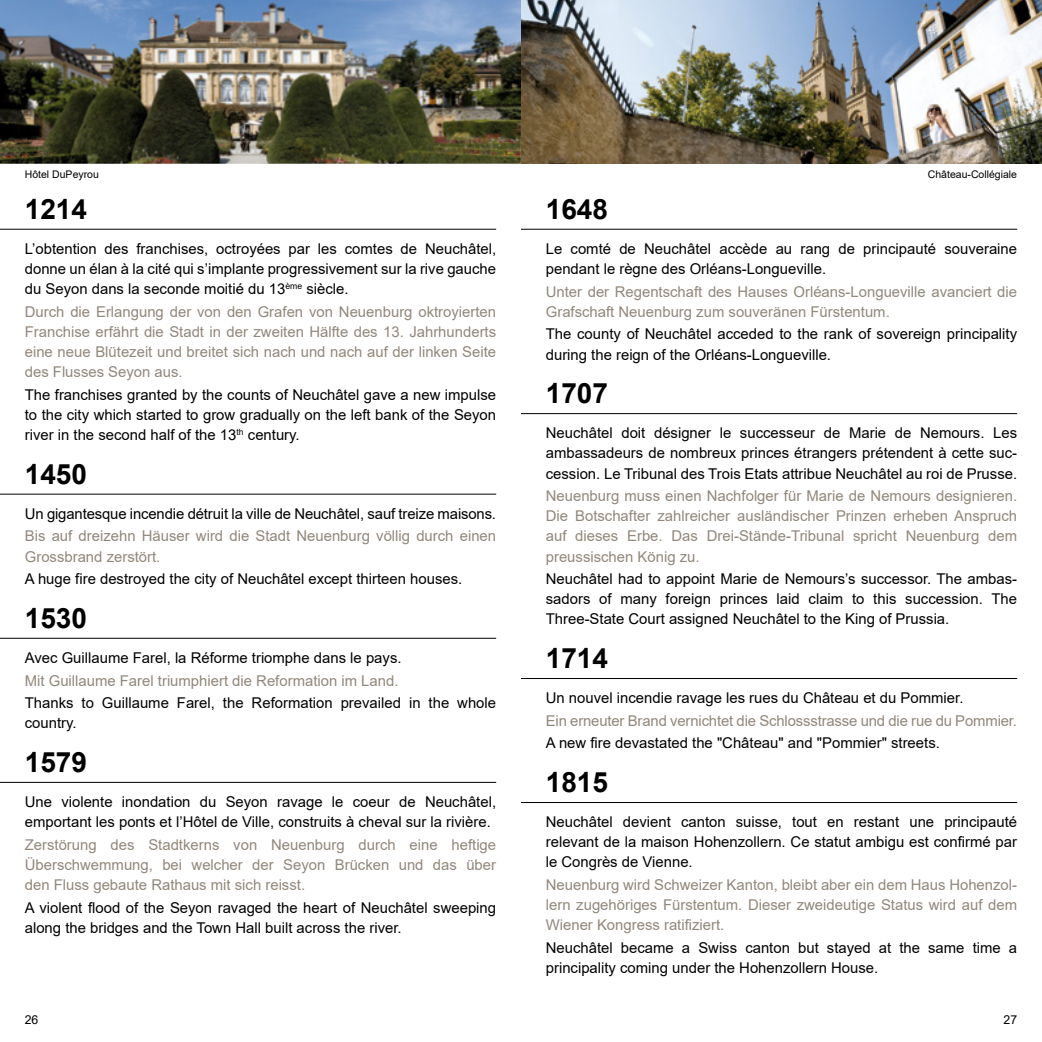
<style>
.page{position:relative;width:1042px;height:1042px;background:#fff}
.page>*{position:absolute;margin:0;border:0;box-sizing:border-box;transform-origin:0 0}
.t1{font:700 28px "Arial";color:#000}
.t2{font:14.88px/20.1px "Arial";color:#000}
.t3{font:14.88px/20.1px "Arial";color:#91877b;text-align:justify}
.t4{font:12.25px "Arial";color:#000}
.t5{font:10.5px "Arial";color:#000}
</style>
<div class="page">
<hr style="left:0;top:229px;width:496px;height:1px;background:#000">
<hr style="left:0;top:494px;width:496px;height:1px;background:#000">
<hr style="left:0;top:638px;width:496px;height:1px;background:#000">
<hr style="left:0;top:782px;width:496px;height:1px;background:#000">
<img style="left:0;top:0;width:1042px;height:164px">
<hr style="left:521px;top:229px;width:496px;height:1px;background:#000">
<hr style="left:521px;top:413px;width:496px;height:1px;background:#000">
<hr style="left:521px;top:678px;width:496px;height:1px;background:#000">
<hr style="left:521px;top:802px;width:496px;height:1px;background:#000">
<p class="t5" style="left:25px;top:167px;width:76px">Hôtel DuPeyrou</p>
<h1 class="t1" style="left:25px;top:189px;width:64px">1214</h1>
<p class="t2" style="left:25px;top:238px;width:473px;text-align:justify">L’obtention des franchises, octroyées par les comtes de Neuchâtel, donne un élan à la cité qui s’implante progressivement sur la rive gauche du Seyon dans la seconde moitié du 13<sup>ème</sup> siècle.</p>
<p class="t3" style="left:25px;top:301px;width:473px">Durch die Erlangung der von den Grafen von Neuenburg oktroyierten Franchise erfährt die Stadt in der zweiten Hälfte des 13. Jahrhunderts eine neue Blütezeit und breitet sich nach und nach auf der linken Seite des Flusses Seyon aus.</p>
<p class="t2" style="left:25px;top:384px;width:473px;text-align:justify">The franchises granted by the counts of Neuchâtel gave a new impulse to the city which started to grow gradually on the left bank of the Seyon river in the second half of the 13<sup>th</sup> century.</p>
<h1 class="t1" style="left:25px;top:454px;width:64px">1450</h1>
<p class="t2" style="left:25px;top:503px;width:473px">Un gigantesque incendie détruit la ville de Neuchâtel, sauf treize maisons.</p>
<p class="t3" style="left:25px;top:526px;width:473px">Bis auf dreizehn Häuser wird die Stadt Neuenburg völlig durch einen<br>Grossbrand zerstört.</p>
<p class="t2" style="left:25px;top:569px;width:439px">A huge fire destroyed the city of Neuchâtel except thirteen houses.</p>
<h1 class="t1" style="left:25px;top:598px;width:64px">1530</h1>
<p class="t2" style="left:25px;top:647px;width:378px">Avec Guillaume Farel, la Réforme triomphe dans le pays.</p>
<p class="t3" style="left:25px;top:670px;width:375px">Mit Guillaume Farel triumphiert die Reformation im Land.</p>
<p class="t2" style="left:25px;top:693px;width:473px">Thanks to Guillaume Farel, the Reformation prevailed in the whole country.</p>
<h1 class="t1" style="left:25px;top:742px;width:64px">1579</h1>
<p class="t2" style="left:25px;top:791px;width:473px">Une violente inondation du Seyon ravage le coeur de Neuchâtel, emportant les ponts et l’Hôtel de Ville, construits à cheval sur la rivière.</p>
<p class="t3" style="left:25px;top:834px;width:473px">Zerstörung des Stadtkerns von Neuenburg durch eine heftige Überschwemmung, bei welcher der Seyon Brücken und das über den Fluss gebaute Rathaus mit sich reisst.</p>
<p class="t2" style="left:25px;top:897px;width:473px">A violent flood of the Seyon ravaged the heart of Neuchâtel sweeping along the bridges and the Town Hall built across the river.</p>
<p class="t5" style="left:928px;top:167px;width:91px">Château-Collégiale</p>
<h1 class="t1" style="left:546px;top:189px;width:64px">1648</h1>
<p class="t2" style="left:546px;top:238px;width:473px">Le comté de Neuchâtel accède au rang de principauté souveraine pendant le règne des Orléans-Longueville.</p>
<p class="t3" style="left:546px;top:281px;width:473px">Unter der Regentschaft des Hauses Orléans-Longueville avanciert die<br>Grafschaft Neuenburg zum souveränen Fürstentum.</p>
<p class="t2" style="left:546px;top:324px;width:473px">The county of Neuchâtel acceded to the rank of sovereign principality during the reign of the Orléans-Longueville.</p>
<h1 class="t1" style="left:546px;top:374px;width:64px">1707</h1>
<p class="t2" style="left:546px;top:423px;width:473px;text-align:justify">Neuchâtel doit désigner le successeur de Marie de Nemours. Les ambassadeurs de nombreux princes étrangers prétendent à cette suc&shy;cession. Le Tribunal des Trois Etats attribue Neuchâtel au roi de Prusse.</p>
<p class="t3" style="left:546px;top:486px;width:473px">Neuenburg muss einen Nachfolger für Marie de Nemours designieren.<br>Die Botschafter zahlreicher ausländischer Prinzen erheben Anspruch auf dieses Erbe. Das Drei-Stände-Tribunal spricht Neuenburg dem preussischen König zu.</p>
<p class="t2" style="left:546px;top:569px;width:473px;text-align:justify">Neuchâtel had to appoint Marie de Nemours’s successor. The ambas&shy;sadors of many foreign princes laid claim to this succession. The Three-State Court assigned Neuchâtel to the King of Prussia.</p>
<h1 class="t1" style="left:546px;top:638px;width:64px">1714</h1>
<p class="t2" style="left:546px;top:688px;width:419px">Un nouvel incendie ravage les rues du Château et du Pommier.</p>
<p class="t3" style="left:546px;top:710px;width:473px">Ein erneuter Brand vernichtet die Schlossstrasse und die rue du Pommier.</p>
<p class="t2" style="left:546px;top:733px;width:396px">A new fire devastated the "Château" and "Pommier" streets.</p>
<h1 class="t1" style="left:546px;top:762px;width:64px">1815</h1>
<p class="t2" style="left:546px;top:812px;width:473px;text-align:justify">Neuchâtel devient canton suisse, tout en restant une principauté relevant de la maison Hohenzollern. Ce statut ambigu est confirmé par le Congrès de Vienne.</p>
<p class="t3" style="left:546px;top:874px;width:473px">Neuenburg wird Schweizer Kanton, bleibt aber ein dem Haus Hohenzol&shy;lern zugehöriges Fürstentum. Dieser zweideutige Status wird auf dem Wiener Kongress ratifiziert.</p>
<p class="t2" style="left:546px;top:937px;width:473px">Neuchâtel became a Swiss canton but stayed at the same time a principality coming under the Hohenzollern House.</p>
<p class="t4" style="left:25px;top:1011px;width:15px">26</p>
<p class="t4" style="left:1003px;top:1011px;width:15px">27</p>
</div>
